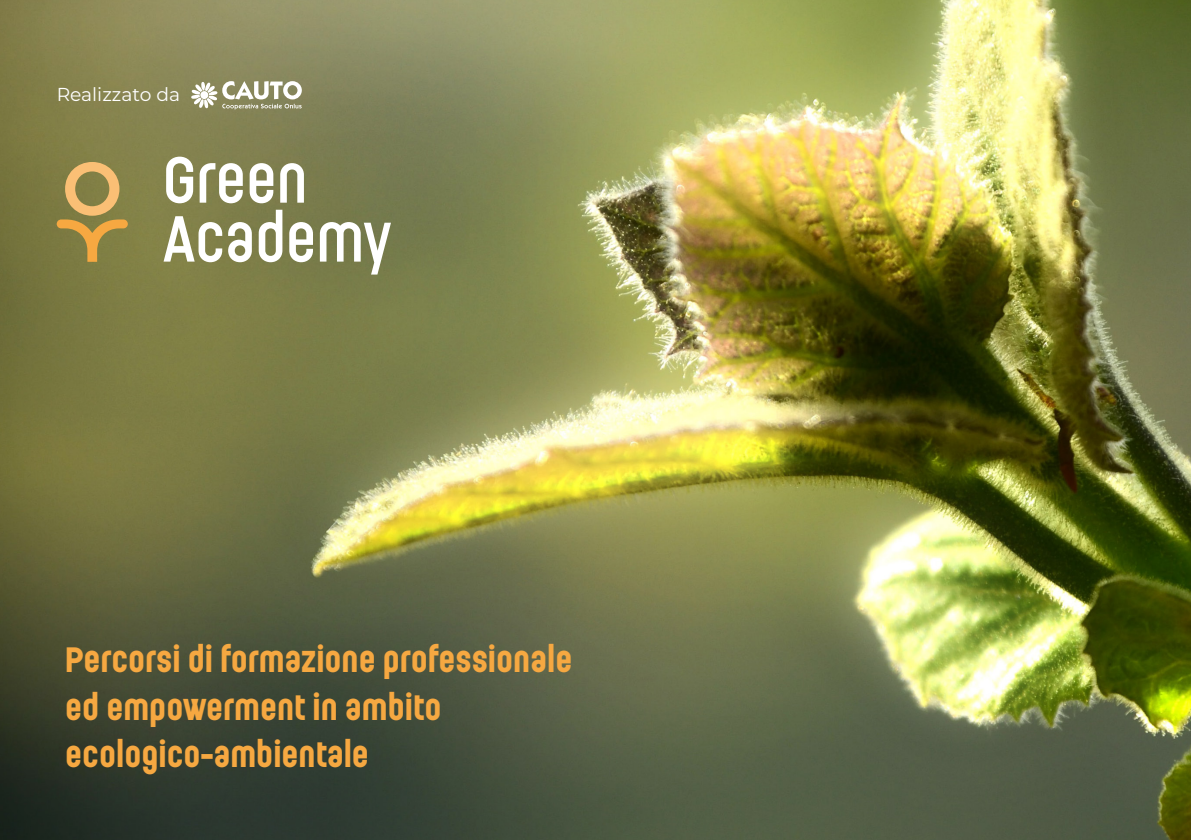
<style>
.page{position:relative;width:1191px;height:840px;background:#fff}
.page>*{position:absolute;margin:0;border:0;box-sizing:border-box;transform-origin:0 0}
.t1{font:600 64.8px/58.8px "Ladislav";color:#fff}
.t2{font:700 35.2px "Ladislav";color:#f6a841}
.titoli{font:18.6px "Montserrat";color:#fff}
</style>
<div class="page">
<img style="left:0;top:0;width:1191px;height:839px">
<svg style="left:191px;top:81px;width:111px;height:28px"></svg>
<svg style="left:57px;top:162px;width:71px;height:100px"></svg>
<p class="titoli" style="left:57px;top:81px;width:125px">Realizzato da</p>
<p class="t1" style="left:163px;top:148px;width:230px">Green<br>Academy</p>
<p class="t2" style="left:65px;top:637px;width:509px">Percorsi di formazione professionale</p>
<p class="t2" style="left:65px;top:685px;width:378px">ed empowerment in ambito</p>
<p class="t2" style="left:65px;top:732px;width:305px">ecologico-ambientale</p>
</div>
